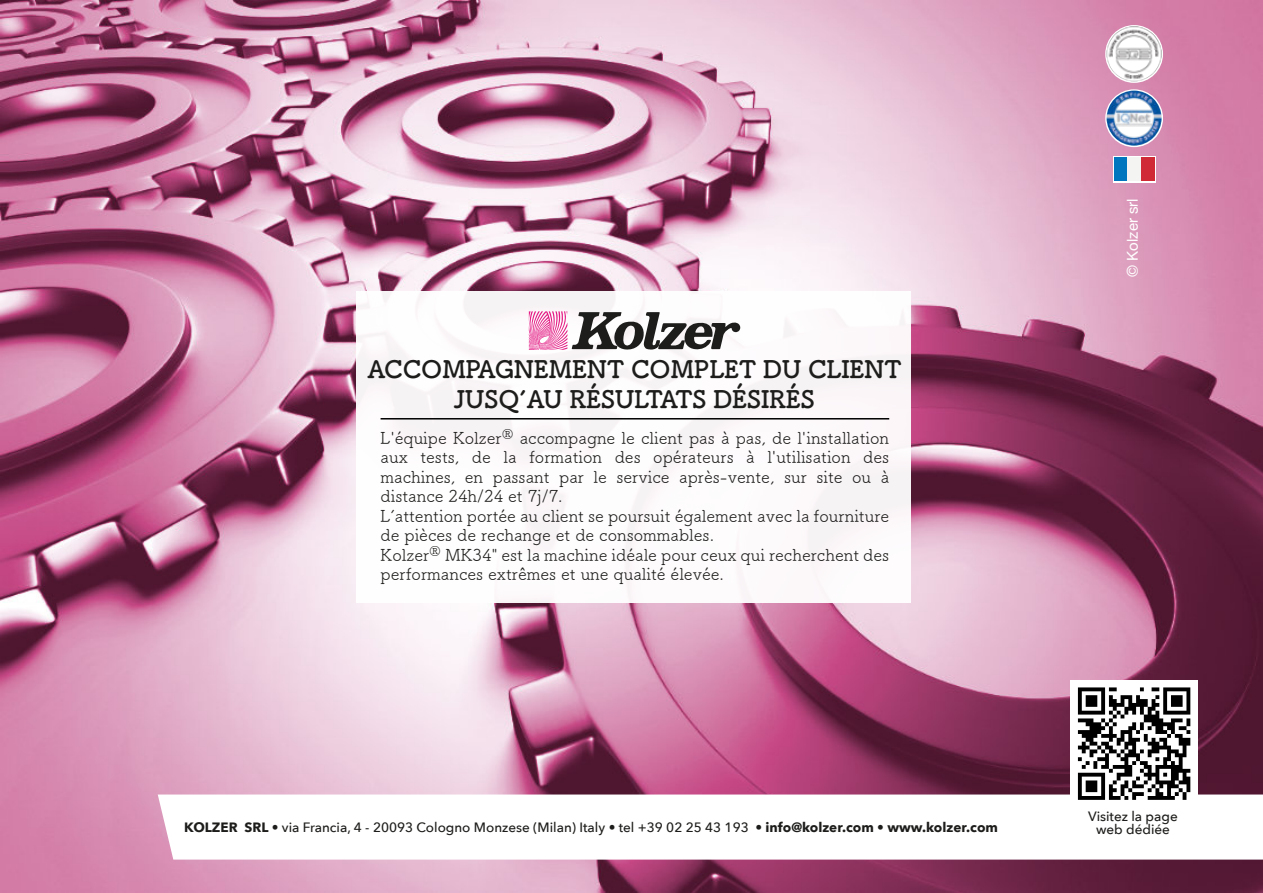
<style>
.page{position:relative;width:1263px;height:893px;background:#fff}
.page>*{position:absolute;margin:0;border:0;box-sizing:border-box;transform-origin:0 0}
.t1{font:700 24px/30px "Tsuku B Rd Gothic";color:#1d1d1b;text-align:center}
.t2{font:16.5px/19.5px "Tsuku B Rd Gothic";color:#1d1d1b}
.t3{font:15px "Helvetica Neue";color:#fff}
.t4{font:500 13.5px "Avenir Next";color:#1d1d1b}
.s1{font-weight:700}
.s2{font-weight:200}
</style>
<div class="page">
<img style="left:0;top:0;width:1263px;height:893px">
<div style="left:357px;top:291px;width:554px;height:311px;background:#fff"></div>
<hr style="left:381px;top:418px;width:508px;height:1px;background:#000">
<svg style="left:529px;top:311px;width:212px;height:39px"></svg>
<svg style="left:1113px;top:156px;width:42px;height:27px"></svg>
<div style="left:1114px;top:158px;width:13px;height:23px;background:#0076bf"></div>
<div style="left:1127px;top:158px;width:14px;height:23px;background:#f4f4f3"></div>
<div style="left:1141px;top:158px;width:13px;height:23px;background:#d02a37"></div>
<svg style="left:1105px;top:25px;width:58px;height:58px"></svg>
<img style="left:1106px;top:26px;width:56px;height:55px;border-radius:50%">
<svg style="left:1105px;top:89px;width:58px;height:58px"></svg>
<img style="left:1106px;top:91px;width:56px;height:55px;border-radius:50%">
<svg style="left:158px;top:794px;width:1105px;height:66px"></svg>
<div style="left:1070px;top:680px;width:128px;height:128px;background:#fff"></div>
<svg style="left:1078px;top:687px;width:112px;height:113px"></svg>
<h1 class="t1" style="left:367px;top:354px;width:536px">ACCOMPAGNEMENT COMPLET DU CLIENT<br>JUSQʼAU RÉSULTATS DÉSIRÉS</h1>
<p class="t2" style="left:381px;top:428px;width:510px">L'équipe Kolzer<sup>®</sup> accompagne le client pas à pas, de l'installation aux tests, de la formation des opérateurs à l'utilisation des machines, en passant par le service après-vente, sur site ou à distance 24h/24 et 7j/7.<br>Lʼattention portée au client se poursuit également avec la fourniture de pièces de rechange et de consommables.<br>Kolzer<sup>®</sup> MK34" est la machine idéale pour ceux qui recherchent des performances extrêmes et une qualité élevée.</p>
<p class="t3" style="left:1123px;top:277px;width:80px;rotate:-90deg">© Kolzer srl</p>
<p class="t4" style="left:1088px;top:807px;width:91px">Visitez la page</p>
<p class="t4" style="left:184px;top:819px;width:815px"><span class="s1">KOLZER SRL</span> <span class="s2">•</span> via Francia, 4 - 20093 Cologno Monzese (Milan) Italy <span class="s2">•</span> tel +39 02 25 43 193 <span class="s2">•</span> <span class="s1">info@kolzer.com</span> <span class="s2">•</span> <span class="s1">www.kolzer.com</span></p>
<p class="t4" style="left:1096px;top:820px;width:75px">web dédiée</p>
</div>
